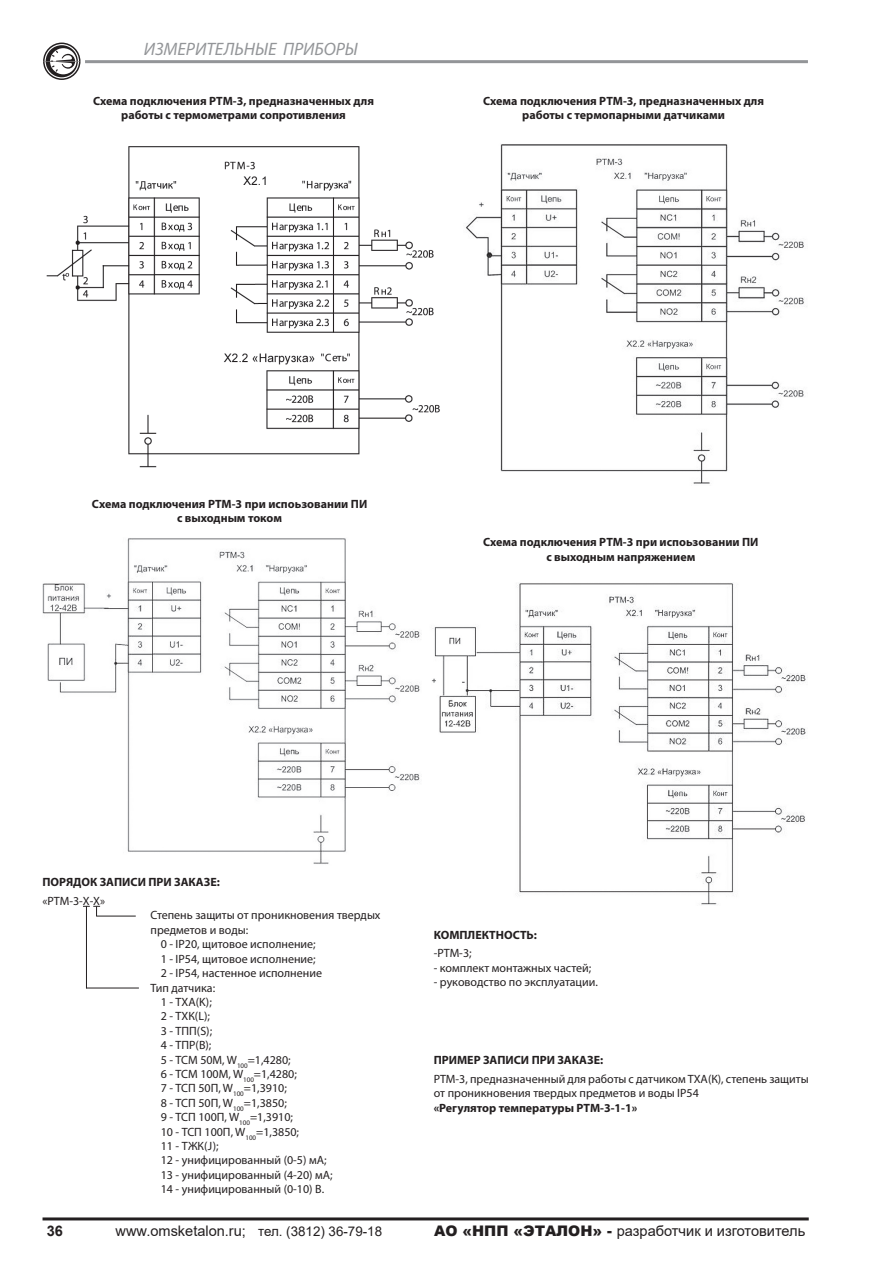
<style>
.page{position:relative;width:893px;height:1263px;background:#fff}
.page>*{position:absolute;margin:0;border:0;box-sizing:border-box;transform-origin:0 0}
.t1{font:italic 18px "Myriad Pro";color:#939598}
.t2{font:14.55px "Arial";color:#231f20}
.t3{font:700 14.55px "Arial";color:#231f20}
.t4{font:12px/14.4px "Myriad Pro";color:#231f20}
.t5{font:700 12px/14.4px "Myriad Pro";color:#231f20;text-align:center}
.s1{font-size:13.35px}
.s2{font-weight:900}
</style>
<div class="page">
<hr style="left:85px;top:60px;width:723px;height:3px;background:#939598">
<hr style="left:43px;top:1217px;width:766px;height:3px;background:#231f20">
<svg style="left:43px;top:43px;width:37px;height:37px"></svg>
<hr style="left:86px;top:906px;width:1px;height:82px;background:#231f20">
<hr style="left:86px;top:988px;width:53px;height:1px;background:#231f20">
<svg style="left:83px;top:906px;width:17px;height:10px"></svg>
<hr style="left:96px;top:916px;width:40px;height:1px;background:#231f20">
<img style="left:466px;top:144px;width:338px;height:340px">
<img style="left:43px;top:538px;width:378px;height:326px">
<img style="left:431px;top:583px;width:375px;height:322px">
<img style="left:46px;top:146px;width:394px;height:322px">
<h1 class="t1" style="left:144px;top:38px;width:215px">ИЗМЕРИТЕЛЬНЫЕ ПРИБОРЫ</h1>
<p class="t5" style="left:93px;top:93px;width:282px">Схема подключения РТМ-3, предназначенных для работы с термометрами сопротивления</p>
<p class="t5" style="left:483px;top:93px;width:282px">Схема подключения РТМ-3, предназначенных для работы с термопарными датчиками</p>
<p class="t5" style="left:92px;top:496px;width:277px">Схема подключения РТМ-3 при испоьзовании ПИ с выходным током</p>
<p class="t5" style="left:483px;top:535px;width:277px">Схема подключения РТМ-3 при испоьзовании ПИ с выходным напряжением</p>
<p class="t5" style="left:43px;top:875px;width:179px">ПОРЯДОК ЗАПИСИ ПРИ ЗАКАЗЕ:</p>
<p class="t4" style="left:43px;top:894px;width:64px">«РТМ-3-Х-X»</p>
<p class="t4" style="left:151px;top:908px;width:231px">Степень защиты от проникновения твердых</p>
<p class="t4" style="left:151px;top:922px;width:99px">предметов и воды:</p>
<p class="t4" style="left:161px;top:937px;width:157px">0 - IP20, щитовое исполнение;</p>
<p class="t4" style="left:161px;top:951px;width:157px">1 - IP54, щитовое исполнение;</p>
<p class="t4" style="left:161px;top:966px;width:163px">2 - IP54, настенное исполнение</p>
<p class="t4" style="left:151px;top:980px;width:66px">Тип датчика:</p>
<p class="t4" style="left:161px;top:994px;width:53px">1 - ТХА(K);</p>
<p class="t4" style="left:161px;top:1009px;width:51px">2 - ТХК(L);</p>
<p class="t4" style="left:161px;top:1023px;width:53px">3 - ТПП(S);</p>
<p class="t4" style="left:161px;top:1038px;width:52px">4 - ТПР(B);</p>
<p class="t4" style="left:161px;top:1052px;width:131px">5 - ТСМ 50М, W<sub>100</sub>=1,4280;</p>
<p class="t4" style="left:161px;top:1066px;width:138px">6 - ТСМ 100М, W<sub>100</sub>=1,4280;</p>
<p class="t4" style="left:161px;top:1081px;width:128px">7 - ТСП 50П, W<sub>100</sub>=1,3910;</p>
<p class="t4" style="left:161px;top:1095px;width:128px">8 - ТСП 50П, W<sub>100</sub>=1,3850;</p>
<p class="t4" style="left:161px;top:1110px;width:134px">9 - ТСП 100П, W<sub>100</sub>=1,3910;</p>
<p class="t4" style="left:161px;top:1124px;width:140px">10 - ТСП 100П, W<sub>100</sub>=1,3850;</p>
<p class="t4" style="left:161px;top:1138px;width:59px">11 - ТЖК(J);</p>
<p class="t4" style="left:161px;top:1153px;width:167px">12 - унифицированный (0-5) мА;</p>
<p class="t4" style="left:161px;top:1167px;width:174px">13 - унифицированный (4-20) мА;</p>
<p class="t4" style="left:161px;top:1182px;width:165px">14 - унифицированный (0-10) В.</p>
<p class="t5" style="left:434px;top:927px;width:105px">КОМПЛЕКТНОСТЬ:</p>
<p class="t4" style="left:434px;top:946px;width:39px">-РТМ-3;</p>
<p class="t4" style="left:434px;top:960px;width:159px">- комплект монтажных частей;</p>
<p class="t4" style="left:434px;top:974px;width:166px">- руководство по эксплуатации.</p>
<p class="t5" style="left:434px;top:1052px;width:171px">ПРИМЕР ЗАПИСИ ПРИ ЗАКАЗЕ:</p>
<p class="t4" style="left:434px;top:1071px;width:376px">РТМ-3, предназначенный для работы с датчиком ТХА(К), степень защиты от проникновения твердых предметов и воды IP54</p>
<p class="t5" style="left:434px;top:1100px;width:205px">«Регулятор температуры РТМ-3-1-1»</p>
<p class="t3" style="left:47px;top:1220px;width:18px">36</p>
<p class="t2" style="left:116px;top:1220px;width:268px">www.omsketalon.ru; <span class="s1">тел. (3812) 36-79-18</span></p>
<p class="t2" style="left:434px;top:1220px;width:373px"><span class="s2">АО «НПП «ЭТАЛОН» -</span> разработчик и изготовитель</p>
</div>
